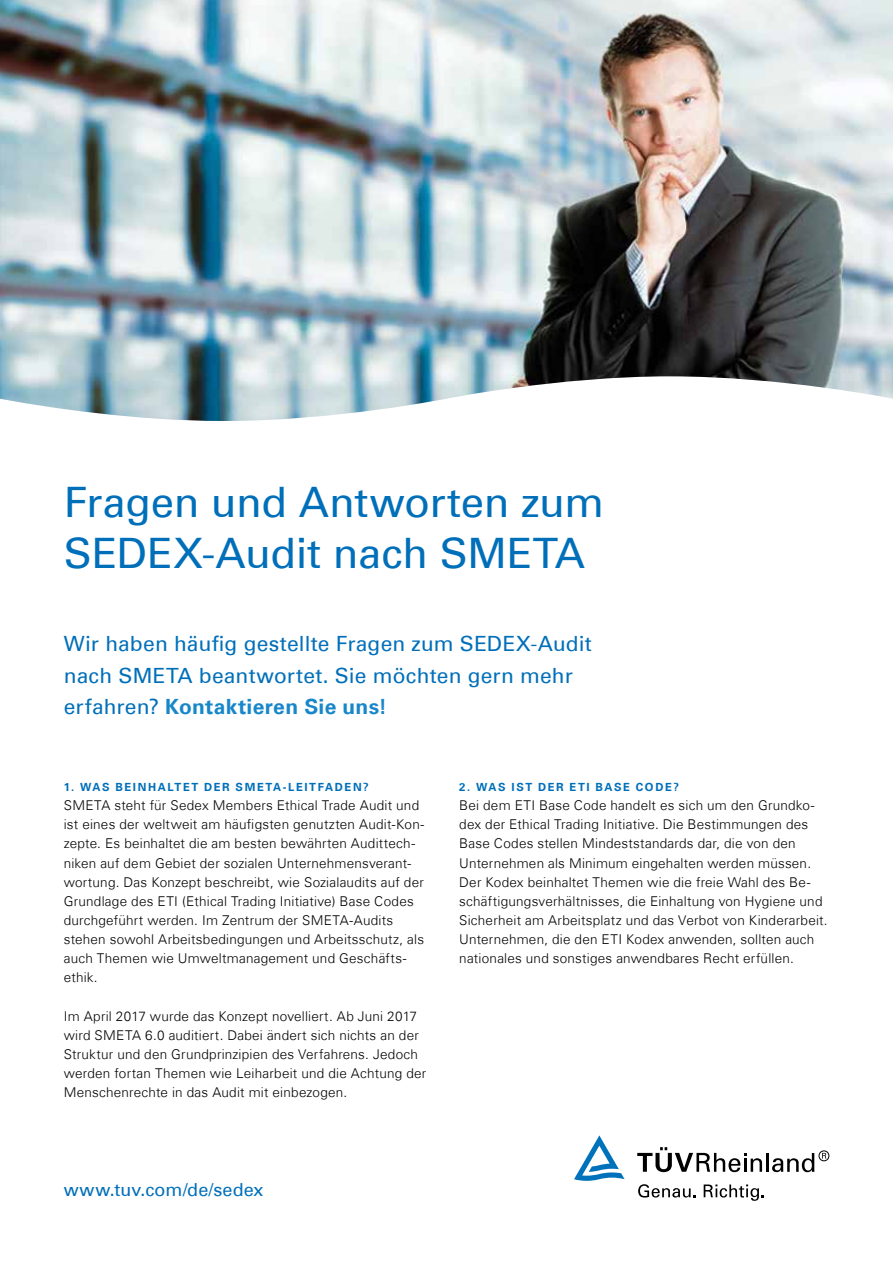
<style>
.page{position:relative;width:893px;height:1263px;background:#fff}
.page>*{position:absolute;margin:0;border:0;box-sizing:border-box;transform-origin:0 0}
.t1{font:42px/51px "Univers Com 55 Roman";letter-spacing:-.005em;color:#006fb9}
.t2{font:21px/32px "Univers Com 55 Roman";letter-spacing:.01em;color:#006fb9}
.t3{font:700 21px "Univers Com 65";letter-spacing:.015em;color:#1887c9}
.t4{font:18px "Univers Com 55 Roman";color:#006fb9}
.t5{font:300 13.5px/19.2px "Univers Com 45";letter-spacing:.015em;color:#000}
.t6{font:700 11.25px "Univers Com 65";letter-spacing:.145em;color:#006fb9}
.s1{font-family:"Univers Com 55 Roman";font-weight:400;color:#006fb9}
</style>
<div class="page">
<svg style="left:638px;top:1184px;width:58px;height:13px"></svg>
<svg style="left:704px;top:1184px;width:60px;height:17px"></svg>
<svg style="left:637px;top:1147px;width:125px;height:25px"></svg>
<hr style="left:766px;top:1153px;width:3px;height:19px;background:#000">
<svg style="left:772px;top:1153px;width:42px;height:19px"></svg>
<div style="left:819px;top:1150px;width:10px;height:11px;border:1px solid #000;border-radius:50%"></div>
<svg style="left:822px;top:1153px;width:4px;height:5px"></svg>
<svg style="left:574px;top:1135px;width:51px;height:46px"></svg>
<img style="left:0;top:0;width:893px;height:421px">
<h1 class="t1" style="left:64px;top:476px;width:542px">Fragen und Antworten zum<br>SEDEX-Audit nach SMETA</h1>
<h2 class="t2" style="left:64px;top:627px;width:530px">Wir haben häufig gestellte Fragen zum SEDEX-Audit nach SMETA beantwortet. Sie möchten gern mehr</h2>
<h2 class="t3" style="left:64px;top:694px;width:325px"><span class="s1">erfahren?</span> Kontaktieren Sie uns!</h2>
<p class="t6" style="left:64px;top:780px;width:306px">1. WAS BEINHALTET DER SMETA-LEITFADEN?</p>
<p class="t5" style="left:64px;top:796px;width:362px">SMETA steht für Sedex Members Ethical Trade Audit und ist eines der weltweit am häufigsten genutzten Audit-Kon&shy;zepte. Es beinhaltet die am besten bewährten Audittech&shy;niken auf dem Gebiet der sozialen Unternehmensverant&shy;wortung. Das Konzept beschreibt, wie Sozialaudits auf der Grundlage des ETI (Ethical Trading Initiative) Base Codes durchgeführt werden. Im Zentrum der SMETA-Audits stehen sowohl Arbeitsbedingungen und Arbeitsschutz, als auch Themen wie Umweltmanagement und Geschäfts&shy;ethik.</p>
<p class="t5" style="left:64px;top:1006px;width:364px">Im April 2017 wurde das Konzept novelliert. Ab Juni 2017 wird SMETA 6.0 auditiert. Dabei ändert sich nichts an der Struktur und den Grundprinzipien des Verfahrens. Jedoch werden fortan Themen wie Leiharbeit und die Achtung der Menschenrechte in das Audit mit einbezogen.</p>
<h3 class="t4" style="left:64px;top:1178px;width:201px">www.tuv.com/de/sedex</h3>
<p class="t6" style="left:459px;top:780px;width:221px">2. WAS IST DER ETI BASE CODE?</p>
<p class="t5" style="left:459px;top:796px;width:370px">Bei dem ETI Base Code handelt es sich um den Grundko&shy;dex der Ethical Trading Initiative. Die Bestimmungen des Base Codes stellen Mindeststandards dar, die von den Unternehmen als Minimum eingehalten werden müssen.<br>Der Kodex beinhaltet Themen wie die freie Wahl des Be&shy;schäftigungsverhältnisses, die Einhaltung von Hygiene und Sicherheit am Arbeitsplatz und das Verbot von Kinderarbeit.<br>Unternehmen, die den ETI Kodex anwenden, sollten auch nationales und sonstiges anwendbares Recht erfüllen.</p>
</div>
